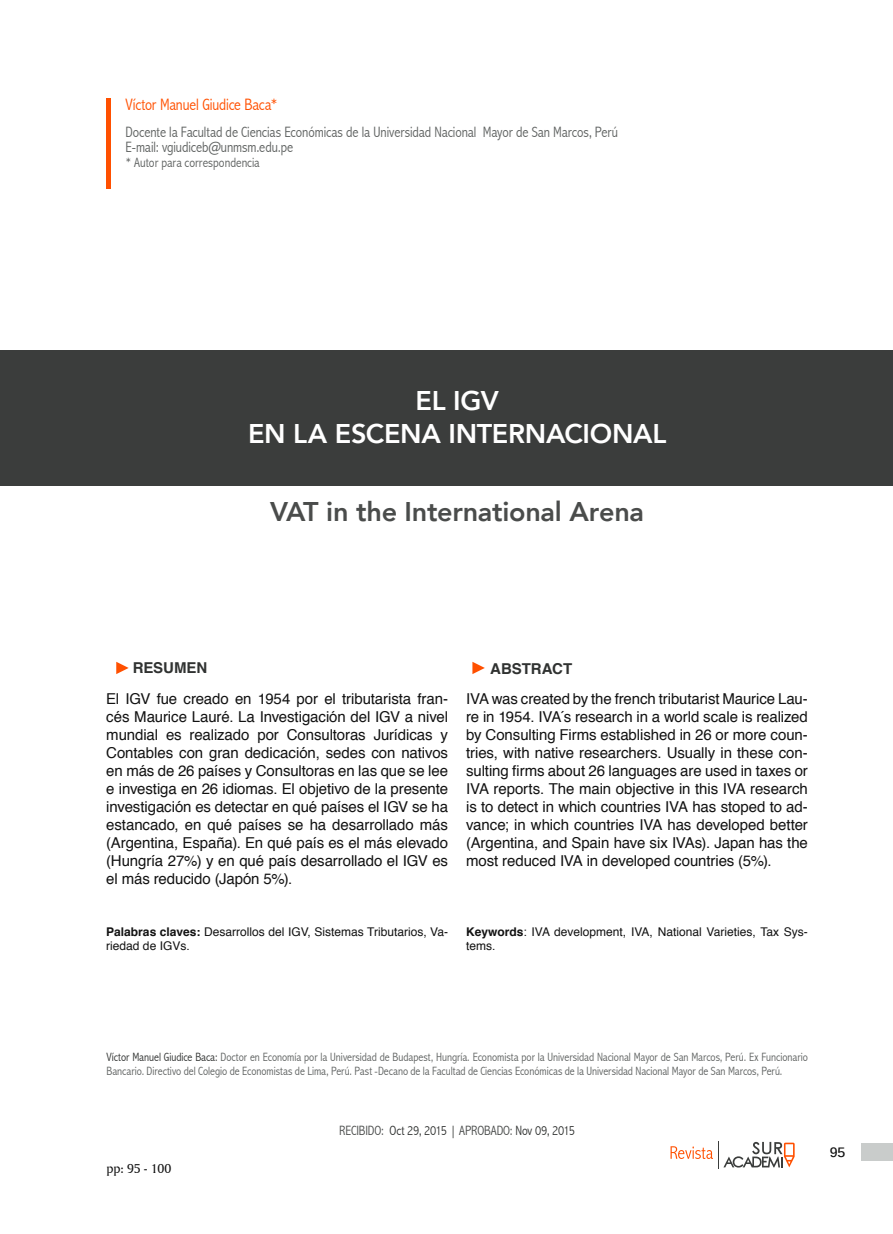
<style>
.page{position:relative;width:893px;height:1234px;background:#fff}
.page>*{position:absolute;margin:0;border:0;box-sizing:border-box;transform-origin:0 0}
.t1{font:800 27px/32.4px "Avenir";letter-spacing:-.01em;color:#fff;text-align:center}
.t2{font:800 27px "Avenir";letter-spacing:-.01em;color:#4a4c4b}
.t3{font:300 condensed 16.5px "Abadi";letter-spacing:-.005em;color:#ff5000}
.t4{font:15px/18px "Helvetica";letter-spacing:-.005em;color:#121212;text-align:justify}
.t5{font:300 condensed 15px/15px "Abadi";letter-spacing:-.005em;color:#606362}
.t6{font:700 15px "Helvetica";color:#303231}
.t7{font:300 condensed 13.5px "Abadi";letter-spacing:-.01em;color:#303231}
.t8{font:300 condensed 13.5px "Abadi";color:#606362}
.t9{font:13.5px "Amerigo BT Roman A";letter-spacing:-.01em;color:#121212}
.t10{font:700 13.5px "Kalinga";color:#121212}
.t11{font:300 condensed 12px/13.5px "Abadi";color:#606362}
.t12{font:12px/14.4px "Helvetica";color:#121212}
.s1{font-weight:700}
.s2{color:#303231}
.s3{color:#4a4c4b}
</style>
<div class="page">
<div style="left:861px;top:1142px;width:32px;height:18px;background:#c9cccb"></div>
<svg style="left:670px;top:1146px;width:43px;height:12px"></svg>
<svg style="left:723px;top:1141px;width:72px;height:27px"></svg>
<div style="left:0;top:350px;width:893px;height:135px;background:#3b3d3c"></div>
<div style="left:106px;top:98px;width:5px;height:90px;background:#ff5000"></div>
<svg style="left:116px;top:661px;width:13px;height:13px"></svg>
<svg style="left:472px;top:661px;width:13px;height:13px"></svg>
<p class="t3" style="left:126px;top:95px;width:154px">Víctor Manuel Giudice Baca*</p>
<p class="t5" style="left:126px;top:124px;width:494px">Docente la Facultad de Ciencias Económicas de la Universidad Nacional Mayor de San Marcos, Perú<br>E-mail: vgiudiceb@unmsm.edu.pe</p>
<p class="t8" style="left:126px;top:154px;width:136px">* Autor para correspondencia</p>
<h1 class="t1" style="left:248px;top:384px;width:420px">EL IGV<br>EN LA ESCENA INTERNACIONAL</h1>
<h1 class="t2" style="left:270px;top:491px;width:375px">VAT in the International Arena</h1>
<p class="t6" style="left:133px;top:655px;width:76px">RESUMEN</p>
<p class="t6" style="left:490px;top:657px;width:83px">ABSTRACT</p>
<p class="t4" style="left:106px;top:689px;width:343px">El IGV fue creado en 1954 por el tributarista fran&shy;cés Maurice Lauré. La Investigación del IGV a nivel mundial es realizado por Consultoras Jurídicas y Contables con gran dedicación, sedes con nativos en más de 26 países y Consultoras en las que se lee e investiga en 26 idiomas. El objetivo de la presente investigación es detectar en qué países el IGV se ha estancado, en qué países se ha desarrollado más (Argentina, España). En qué país es el más elevado (Hungría 27%) y en qué país desarrollado el IGV es el más reducido (Japón 5%).</p>
<p class="t4" style="left:466px;top:689px;width:343px">IVA was created by the french tributarist Maurice Lau&shy;re in 1954. IVA´s research in a world scale is realized by Consulting Firms established in 26 or more coun&shy;tries, with native researchers. Usually in these con&shy;sulting firms about 26 languages are used in taxes or IVA reports. The main objective in this IVA research is to detect in which countries IVA has stoped to ad&shy;vance; in which countries IVA has developed better (Argentina, and Spain have six IVAs). Japan has the most reduced IVA in developed countries (5%).</p>
<p class="t12" style="left:106px;top:924px;width:343px"><span class="s1">Palabras claves:</span> Desarrollos del IGV, Sistemas Tributarios, Va&shy;riedad de IGVs.</p>
<p class="t12" style="left:466px;top:924px;width:343px"><span class="s1">Keywords</span>: IVA development, IVA, National Varieties, Tax Sys&shy;tems.</p>
<p class="t11" style="left:107px;top:1050px;width:703px"><span class="s2">Víctor Manuel Giudice Baca:</span> Doctor en Economía por la Universidad de Budapest, Hungría. Economista por la Universidad Nacional Mayor de San Marcos, Perú. Ex Funcionario<br>Bancario. Directivo del Colegio de Economistas de Lima, Perú. Past -Decano de la Facultad de Ciencias Económicas de la Universidad Nacional Mayor de San Marcos, Perú.</p>
<p class="t9" style="left:107px;top:1159px;width:66px">pp: 95 - 100</p>
<p class="t7" style="left:339px;top:1122px;width:237px"><span class="s3">RECIBIDO:</span> Oct 29, 2015 | <span class="s3">APROBADO:</span> Nov 09, 2015</p>
<p class="t10" style="left:830px;top:1142px;width:17px">95</p>
</div>
